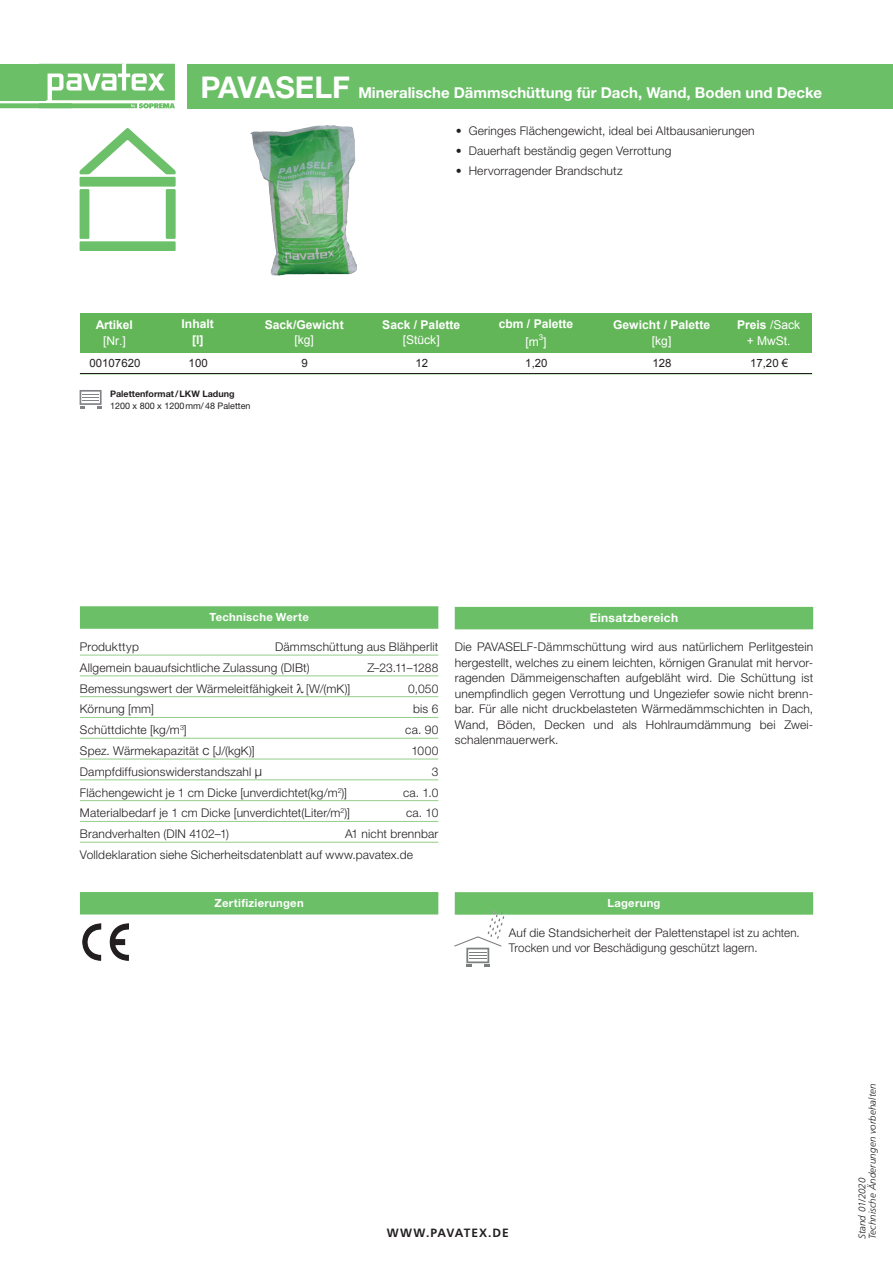
<style>
.page{position:relative;width:893px;height:1263px;background:#fff}
.page>*{position:absolute;margin:0;border:0;box-sizing:border-box;transform-origin:0 0}
.t1{font:700 15px "Helvetica Neue";color:#fff}
.t2{font:700 12.15px/15.8px "Arial";color:#fff;text-align:center}
.t3{font:12.15px/15.3px "Arial";color:#fff;text-align:center}
.t4{font:300 12px/15.5px "Helvetica Neue LT";letter-spacing:.015em;color:#231f20}
.t5{font:300 12px "Helvetica Neue";letter-spacing:.015em;color:#231f20}
.t6{font:700 12px "Frutiger LT Std";letter-spacing:.075em;color:#231f20}
.t7{font:700 12px "Helvetica Neue";letter-spacing:.025em;color:#fff}
.t8{font:11.4px "Arial";letter-spacing:.005em;color:#231f20}
.t9{font:11.4px "Arial";color:#231f20}
.t10{font:700 11.25px "Helvetica Neue";letter-spacing:.025em;color:#fff}
.t11{font:italic 300 9.75px/10.5px "Frutiger LT Std";letter-spacing:.01em;color:#231f20}
.t12{font:9px "Helvetica Neue LT";color:#231f20}
.t13{font:700 9px "Helvetica Neue";color:#231f20}
.t14{font:8.1px "Arial";color:#fff}
.s1{font-size:30px}
.s2{font-family:"Frutiger LT Std";font-stretch:condensed}
.s3{font-weight:700}
.s4{font-size:13.5px}
</style>
<div class="page">
<div style="left:188px;top:64px;width:705px;height:44px;background:#6bc067"></div>
<svg style="left:0;top:64px;width:175px;height:44px"></svg>
<div style="left:0;top:64px;width:46px;height:36px;background:#6bc067"></div>
<img style="left:251px;top:125px;width:105px;height:150px">
<div style="left:80px;top:606px;width:358px;height:23px;background:#6bc067"></div>
<hr style="left:80px;top:655px;width:358px;height:1px;background:#95cd8a">
<hr style="left:80px;top:675px;width:358px;height:1px;background:#95cd8a">
<hr style="left:80px;top:696px;width:358px;height:1px;background:#95cd8a">
<hr style="left:80px;top:717px;width:358px;height:1px;background:#95cd8a">
<hr style="left:80px;top:738px;width:358px;height:1px;background:#95cd8a">
<hr style="left:80px;top:759px;width:358px;height:1px;background:#95cd8a">
<hr style="left:80px;top:779px;width:358px;height:1px;background:#95cd8a">
<hr style="left:80px;top:800px;width:358px;height:1px;background:#95cd8a">
<hr style="left:80px;top:821px;width:358px;height:1px;background:#95cd8a">
<hr style="left:80px;top:842px;width:358px;height:1px;background:#95cd8a">
<div style="left:80px;top:892px;width:358px;height:22px;background:#6bc067"></div>
<div style="left:81px;top:313px;width:731px;height:40px;background:#63b657"></div>
<hr style="left:80px;top:374px;width:732px;height:1px;background:#231f20">
<img style="left:83px;top:924px;width:46px;height:37px">
<div style="left:455px;top:607px;width:358px;height:22px;background:#6bc067"></div>
<svg style="left:80px;top:241px;width:95px;height:9px"></svg>
<div style="left:80px;top:177px;width:95px;height:10px;background:#6bc069"></div>
<div style="left:80px;top:189px;width:9px;height:50px;background:#6bc069"></div>
<div style="left:166px;top:189px;width:9px;height:50px;background:#6bc069"></div>
<svg style="left:80px;top:128px;width:95px;height:46px"></svg>
<svg style="left:80px;top:390px;width:22px;height:19px"></svg>
<div style="left:455px;top:892px;width:358px;height:23px;background:#6bc067"></div>
<svg style="left:455px;top:911px;width:52px;height:56px"></svg>
<p class="t1" style="left:200px;top:84px;width:623px"><span class="s1">PAVASELF</span> Mineralische Dämmschüttung für Dach, Wand, Boden und Decke</p>
<p class="t4" style="left:456px;top:123px;width:300px"><span class="s2">•</span> Geringes Flächengewicht, ideal bei Altbausanierungen</p>
<p class="t4" style="left:456px;top:143px;width:217px"><span class="s2">•</span> Dauerhaft beständig gegen Verrottung</p>
<p class="t4" style="left:456px;top:163px;width:168px"><span class="s2">•</span> Hervorragender Brandschutz</p>
<p class="t2" style="left:96px;top:318px;width:39px">Artikel</p>
<p class="t3" style="left:103px;top:333px;width:24px">[Nr.]</p>
<p class="t2" style="left:182px;top:317px;width:34px">Inhalt [l]</p>
<p class="t2" style="left:265px;top:317px;width:80px">Sack/Gewicht</p>
<p class="t3" style="left:294px;top:332px;width:21px">[kg]</p>
<p class="t2" style="left:382px;top:317px;width:79px">Sack / Palette</p>
<p class="t3" style="left:403px;top:332px;width:38px">[Stück]</p>
<p class="t2" style="left:499px;top:316px;width:76px">cbm / Palette</p>
<p class="t3" style="left:525px;top:334px;width:23px">[m ]</p>
<p class="t14" style="left:539px;top:332px;width:6px">3</p>
<p class="t2" style="left:613px;top:318px;width:98px">Gewicht / Palette</p>
<p class="t3" style="left:652px;top:333px;width:21px">[kg]</p>
<p class="t3" style="left:737px;top:318px;width:65px"><span class="s3">Preis</span> /Sack + MwSt.</p>
<p class="t8" style="left:189px;top:355px;width:21px">100</p>
<p class="t8" style="left:302px;top:355px;width:8px">9</p>
<p class="t8" style="left:415px;top:355px;width:14px">12</p>
<p class="t8" style="left:89px;top:356px;width:52px">00107620</p>
<p class="t8" style="left:525px;top:356px;width:24px">1,20</p>
<p class="t8" style="left:653px;top:356px;width:21px">128</p>
<p class="t9" style="left:750px;top:356px;width:40px">17,20 €</p>
<p class="t13" style="left:110px;top:388px;width:126px">Palettenformat/LKW Ladung</p>
<p class="t12" style="left:110px;top:401px;width:142px">1200 x 800 x 1200mm/48 Paletten</p>
<p class="t10" style="left:209px;top:610px;width:101px">Technische Werte</p>
<p class="t4" style="left:80px;top:636px;width:360px;line-height:20.9px;text-indent:195px">Dämmschüttung aus Blähperlit<br>Allgemein bauaufsichtliche Zulassung (DIBt)</p>
<p class="t4" style="left:80px;top:639px;width:60px">Produkttyp</p>
<p class="t4" style="left:367px;top:660px;width:72px">Z–23.11–1288</p>
<p class="t4" style="left:80px;top:680px;width:272px">Bemessungswert der Wärmeleitfähigkeit ● [W/(mK)]</p>
<p class="t4" style="left:408px;top:680px;width:32px">0,050</p>
<p class="t4" style="left:80px;top:701px;width:76px">Körnung [mm]</p>
<p class="t4" style="left:413px;top:701px;width:27px">bis 6</p>
<p class="t4" style="left:80px;top:722px;width:108px">Schüttdichte [kg/m<sup>3</sup>]</p>
<p class="t4" style="left:405px;top:722px;width:35px">ca. 90</p>
<p class="t4" style="left:80px;top:743px;width:176px">Spez. Wärmekapazität <span class="s4">c</span> [J/(kgK)]</p>
<p class="t4" style="left:411px;top:743px;width:28px">1000</p>
<p class="t4" style="left:80px;top:764px;width:184px">Dampfdiffusionswiderstandszahl <span class="s4">µ</span></p>
<p class="t4" style="left:432px;top:764px;width:8px">3</p>
<p class="t4" style="left:80px;top:784px;width:269px">Flächengewicht je 1 cm Dicke [unverdichtet(kg/m<sup>2</sup>)]</p>
<p class="t4" style="left:403px;top:784px;width:37px">ca. 1.0</p>
<p class="t4" style="left:80px;top:805px;width:272px">Materialbedarf je 1 cm Dicke [unverdichtet(Liter/m<sup>2</sup>)]</p>
<p class="t4" style="left:406px;top:805px;width:34px">ca. 10</p>
<p class="t4" style="left:80px;top:826px;width:151px">Brandverhalten (DIN 4102–1)</p>
<p class="t4" style="left:345px;top:826px;width:95px">A1 nicht brennbar</p>
<p class="t5" style="left:80px;top:847px;width:335px">Volldeklaration siehe Sicherheitsdatenblatt auf www.pavatex.de</p>
<p class="t10" style="left:215px;top:896px;width:91px">Zertifizierungen</p>
<p class="t7" style="left:590px;top:610px;width:90px">Einsatzbereich</p>
<p class="t4" style="left:455px;top:639px;width:360px;text-align:justify">Die PAVASELF-Dämmschüttung wird aus natürlichem Perlitgestein hergestellt, welches zu einem leichten, körnigen Granulat mit hervor&shy;ragenden Dämmeigenschaften aufgebläht wird. Die Schüttung ist unempfindlich gegen Verrottung und Ungeziefer sowie nicht brenn&shy;bar. Für alle nicht druckbelasteten Wärmedämmschichten in Dach, Wand, Böden, Decken und als Hohlraumdämmung bei Zwei&shy;schalenmauerwerk.</p>
<p class="t10" style="left:607px;top:896px;width:55px">Lagerung</p>
<p class="t4" style="left:509px;top:924px;width:293px">Auf die Standsicherheit der Palettenstapel ist zu achten.<br>Trocken und vor Beschädigung geschützt lagern.</p>
<p class="t6" style="left:387px;top:1226px;width:123px">WWW.PAVATEX.DE</p>
<p class="t11" style="left:857px;top:1239px;width:157px;rotate:-90deg">Stand 01/2020<br>Technische Änderungen vorbehalten</p>
</div>
